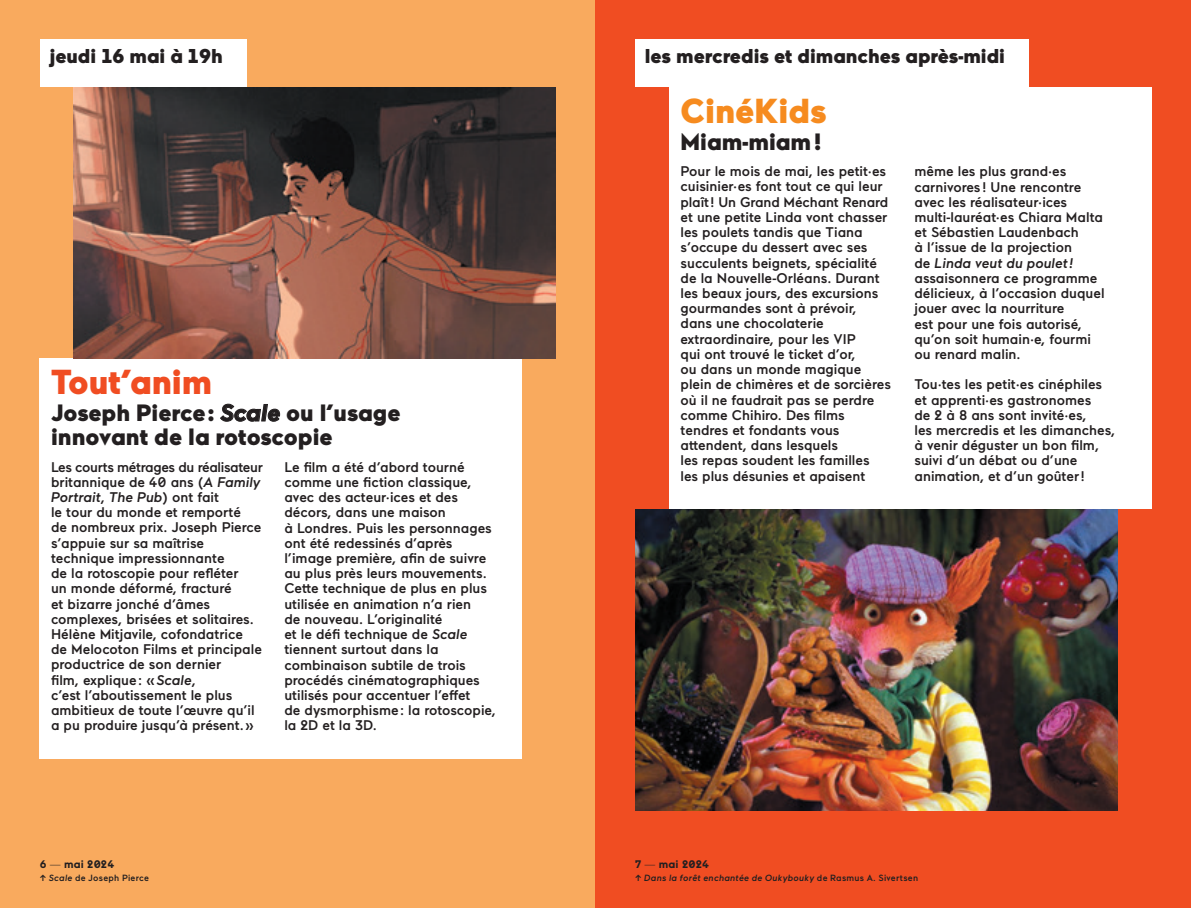
<style>
.page{position:relative;width:1191px;height:908px;background:#fff}
.page>*{position:absolute;margin:0;border:0;box-sizing:border-box;transform-origin:0 0}
.t1{font:900 34.6px "Maax";color:#f04d22}
.t2{font:900 34.6px "Maax";color:#f68b1f}
.t3{font:900 23.6px/24px "Maax";color:#231f20}
.t4{font:900 20px "Maax";color:#231f20}
.t5{font:500 14px/15.2px "Maax";color:#231f20}
.t6{font:700 11px "Maax";letter-spacing:.01em;color:#231f20}
.t7{font:italic 500 9px "Maax";letter-spacing:.03em;color:#231f20}
.t8{font:500 9px "Maax";letter-spacing:.03em;color:#231f20}
.s1{font-weight:700;font-style:italic}
.s2{font-style:italic}
.s3{font-weight:300}
.s4{font-style:normal}
</style>
<div class="page">
<div style="left:0;top:0;width:595px;height:907px;background:#f9aa5e"></div>
<div style="left:595px;top:0;width:596px;height:907px;background:#f04d22"></div>
<div style="left:40px;top:358px;width:482px;height:400px;background:#fff"></div>
<div style="left:669px;top:87px;width:482px;height:422px;background:#fff"></div>
<div style="left:40px;top:40px;width:207px;height:47px;background:#fff"></div>
<div style="left:635px;top:40px;width:393px;height:47px;background:#fff"></div>
<img style="left:635px;top:509px;width:482px;height:301px">
<img style="left:74px;top:87px;width:482px;height:271px">
<h3 class="t4" style="left:49px;top:43px;width:175px">jeudi 16 mai à 19h</h3>
<h3 class="t4" style="left:645px;top:43px;width:362px">les mercredis et dimanches après-midi</h3>
<h1 class="t1" style="left:51px;top:359px;width:163px">Tout’anim</h1>
<h2 class="t3" style="left:51px;top:399px;width:351px">Joseph Pierce: <span class="s1">Scale</span> ou l’usage innovant de la rotoscopie</h2>
<p class="t5" style="left:51px;top:458px;width:213px">Les courts métrages du réalisateur britannique de 40 ans (<span class="s2">A Family<br>Portrait</span>, <span class="s2">The Pub</span>) ont fait<br>le tour du monde et remporté<br>de nombreux prix. Joseph Pierce s’appuie sur sa maîtrise technique impressionnante<br>de la rotoscopie pour refléter<br>un monde déformé, fracturé<br>et bizarre jonché d’âmes complexes, brisées et solitaires.<br>Hélène Mitjavile, cofondatrice<br>de Melocoton Films et principale productrice de son dernier<br>film, explique: «<span class="s2">Scale</span>,<br>c’est l’aboutissement le plus ambitieux de toute l’œuvre qu’il a pu produire jusqu’à présent.»</p>
<p class="t5" style="left:284px;top:458px;width:213px">Le film a été d’abord tourné comme une fiction classique, avec des acteur·ices et des décors, dans une maison<br>à Londres. Puis les personnages ont été redessinés d’après l’image première, afin de suivre au plus près leurs mouvements.<br>Cette technique de plus en plus utilisée en animation n’a rien<br>de nouveau. L’originalité<br>et le défi technique de <span class="s2">Scale </span>tiennent surtout dans la combinaison subtile de trois procédés cinématographiques utilisés pour accentuer l’effet<br>de dysmorphisme : la rotoscopie, la 2D et la 3D.</p>
<h1 class="t2" style="left:680px;top:88px;width:148px">CinéKids</h1>
<h2 class="t3" style="left:680px;top:128px;width:143px">Miam-miam!</h2>
<p class="t5" style="left:680px;top:163px;width:212px">Pour le mois de mai, les petit·es cuisinier·es font tout ce qui leur plaît! Un Grand Méchant Renard et une petite Linda vont chasser les poulets tandis que Tiana s’occupe du dessert avec ses succulents beignets, spécialité de la Nouvelle-Orléans. Durant les beaux jours, des excursions gourmandes sont à prévoir, dans une chocolaterie extraordinaire, pour les VIP<br>qui ont trouvé le ticket d’or,<br>ou dans un monde magique plein de chimères et de sorcières où il ne faudrait pas se perdre comme Chihiro. Des films tendres et fondants vous attendent, dans lesquels<br>les repas soudent les familles<br>les plus désunies et apaisent</p>
<p class="t5" style="left:914px;top:163px;width:191px">même les plus grand·es carnivores ! Une rencontre avec les réalisateur·ices multi-lauréat·es Chiara Malta et Sébastien Laudenbach<br>à l’issue de la projection<br>de <span class="s2">Linda veut du poulet ! </span>assaisonnera ce programme délicieux, à l’occasion duquel jouer avec la nourriture<br>est pour une fois autorisé, qu’on soit humain·e, fourmi ou renard malin.</p>
<p class="t5" style="left:914px;top:376px;width:202px">Tou·tes les petit·es cinéphiles et apprenti·es gastronomes<br>de 2 à 8 ans sont invité·es,<br>les mercredis et les dimanches, à venir déguster un bon film, suivi d’un débat ou d’une animation, et d’un goûter !</p>
<p class="t6" style="left:40px;top:856px;width:76px">6 <span class="s3">—</span> mai 2024</p>
<p class="t6" style="left:635px;top:856px;width:75px">7 <span class="s3">—</span> mai 2024</p>
<p class="t8" style="left:40px;top:871px;width:111px">↑ <span class="s2">Scale</span> de Joseph Pierce</p>
<p class="t7" style="left:635px;top:871px;width:284px"><span class="s4">↑</span> Dans la forêt enchantée de Oukybouky <span class="s4">de Rasmus A. Sivertsen</span></p>
</div>
